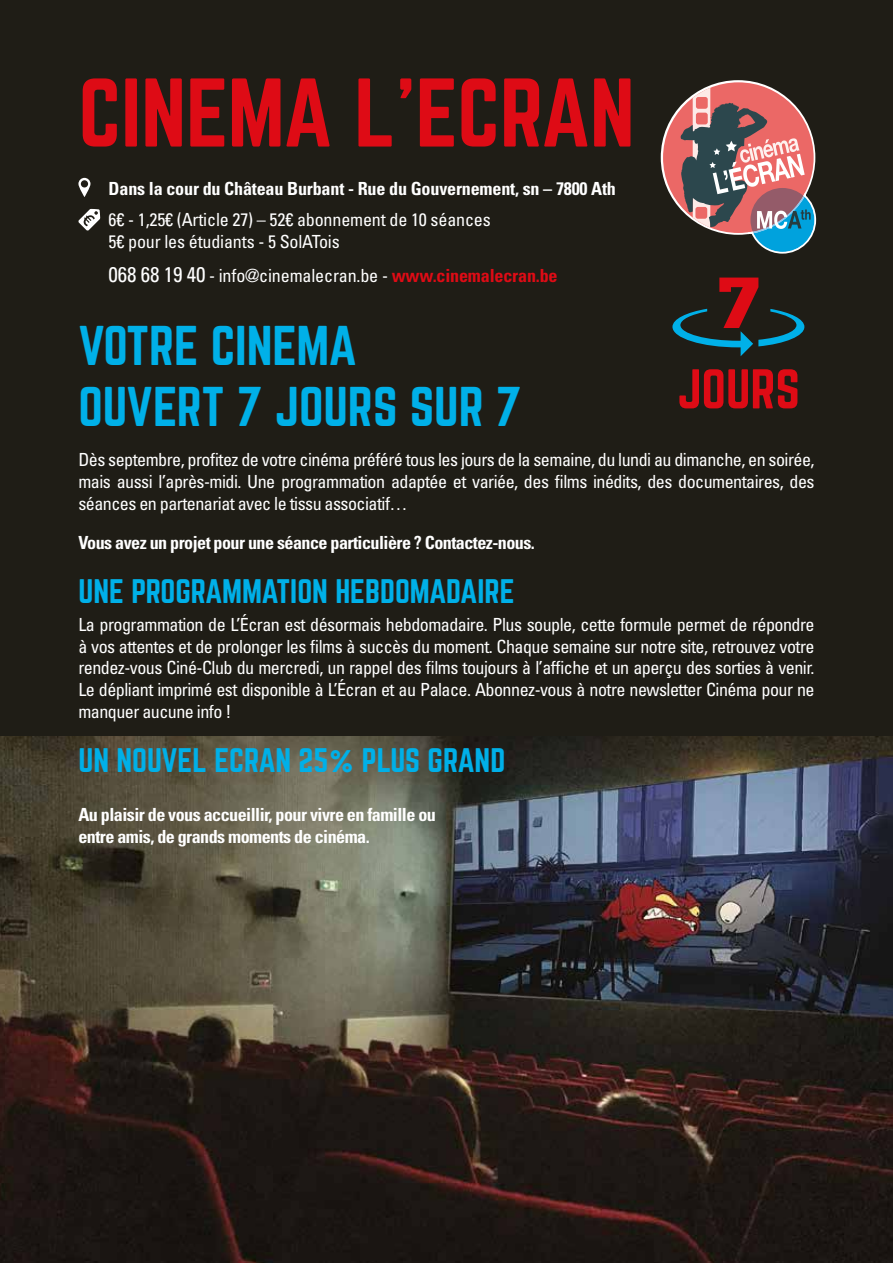
<style>
.page{position:relative;width:893px;height:1263px;background:#1f1d16}
.page>*{position:absolute;margin:0;border:0;box-sizing:border-box;transform-origin:0 0}
.t1{font:85.2px "Norwester";letter-spacing:-.01em;color:#de0b15}
.t2{font:48.9px/61.3px "Norwester";color:#00b0e8}
.t3{font:29.85px "Norwester";color:#00b0e8}
.t4{font:condensed 18.15px/21.8px "Univers LT Std";letter-spacing:-.03em;color:#fff;text-align:justify}
.t5{font:700 condensed 18.15px/21.8px "Univers LT Std";letter-spacing:-.03em;color:#fff}
.t6{font:condensed 18.15px/21.8px "Univers LT Std";letter-spacing:-.01em;color:#fff}
.t7{font:700 condensed 18.15px "Univers LT Std";letter-spacing:-.01em;color:#fff}
.s1{font-size:21.3px}
.s2{font-weight:700;color:#de0b15}
</style>
<div class="page">
<svg style="left:78px;top:178px;width:12px;height:19px"></svg>
<svg style="left:78px;top:209px;width:22px;height:22px"></svg>
<div style="left:663px;top:82px;width:151px;height:151px;background:#eb6866;border-radius:50%"></div>
<img style="left:0;top:736px;width:893px;height:527px">
<svg style="left:672px;top:88px;width:145px;height:268px"></svg>
<svg style="left:679px;top:369px;width:118px;height:39px"></svg>
<h1 class="t1" style="left:78px;top:72px;width:558px">CINEMA L’ECRAN</h1>
<p class="t7" style="left:109px;top:177px;width:509px">Dans la cour du Château Burbant - Rue du Gouvernement, sn – 7800 Ath</p>
<p class="t6" style="left:109px;top:209px;width:384px">6€ - 1,25€ (Article 27) – 52€ abonnement de 10 séances<br>5€ pour les étudiants - 5 SolATois</p>
<p class="t6" style="left:109px;top:264px;width:450px"><span class="s1">068 68 19 40</span> - info@cinemalecran.be - <span class="s2">www.cinemalecran.be</span></p>
<h2 class="t2" style="left:78px;top:317px;width:445px">VOTRE CINEMA<br>OUVERT 7 JOURS SUR 7</h2>
<p class="t4" style="left:78px;top:448px;width:738px">Dès septembre, profitez de votre cinéma préféré tous les jours de la semaine, du lundi au dimanche, en soirée, mais aussi l’après-midi. Une programmation adaptée et variée, des films inédits, des documentaires, des séances en partenariat avec le tissu associatif…</p>
<p class="t5" style="left:78px;top:532px;width:458px">Vous avez un projet pour une séance particulière ? Contactez-nous.</p>
<h3 class="t3" style="left:78px;top:577px;width:438px">UNE PROGRAMMATION HEBDOMADAIRE</h3>
<p class="t4" style="left:78px;top:613px;width:738px">La programmation de L’Écran est désormais hebdomadaire. Plus souple, cette formule permet de répondre à vos attentes et de prolonger les films à succès du moment. Chaque semaine sur notre site, retrouvez votre rendez-vous Ciné-Club du mercredi, un rappel des films toujours à l’affiche et un aperçu des sorties à venir.<br>Le dépliant imprimé est disponible à L’Écran et au Palace. Abonnez-vous à notre newsletter Cinéma pour ne manquer aucune info !</p>
<h3 class="t3" style="left:78px;top:745px;width:428px">UN NOUVEL ECRAN 25% PLUS GRAND</h3>
<p class="t5" style="left:78px;top:804px;width:359px">Au plaisir de vous accueillir, pour vivre en famille ou entre amis, de grands moments de cinéma.</p>
</div>
